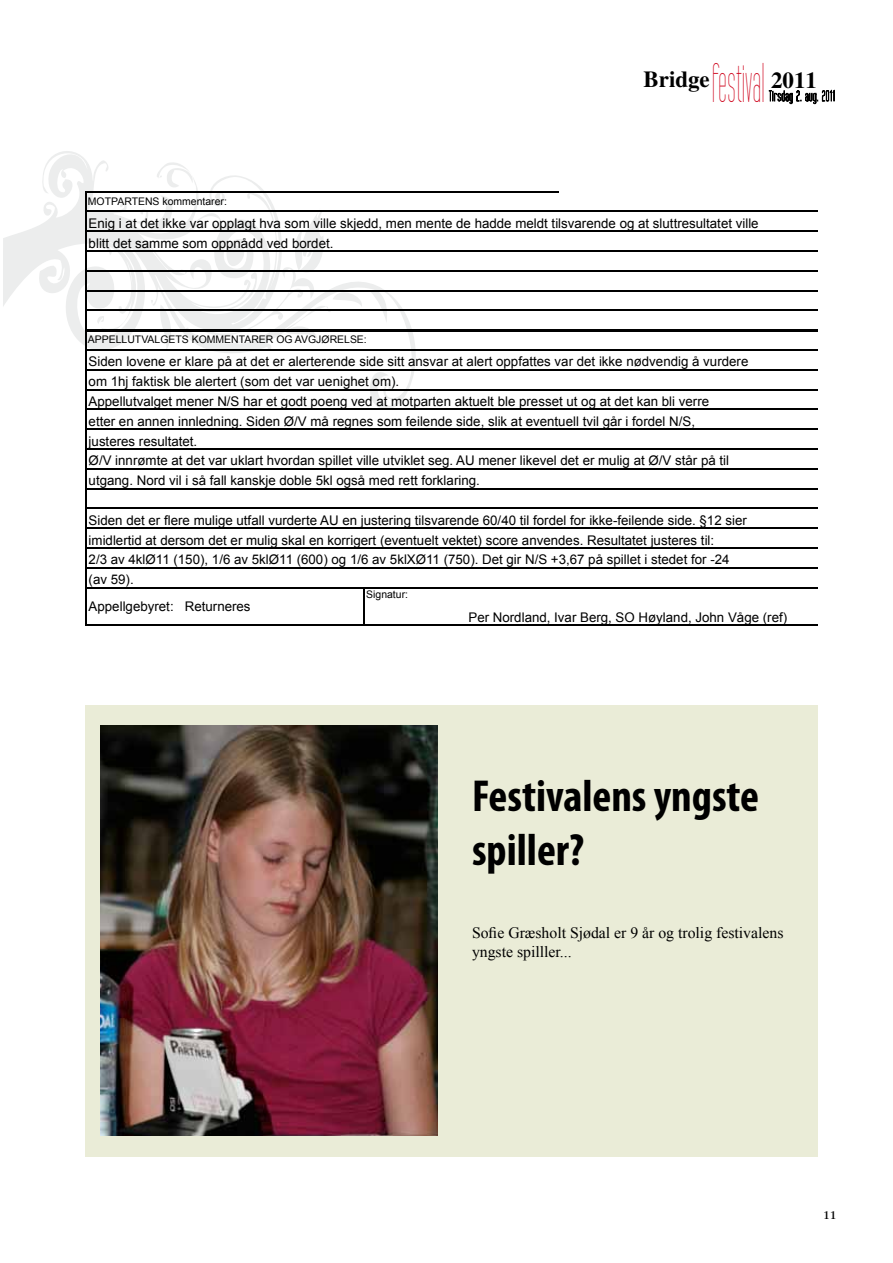
<style>
.page{position:relative;width:893px;height:1263px;background:#fff}
.page>*{position:absolute;margin:0;border:0;box-sizing:border-box;transform-origin:0 0}
.t1{font:56.7px "Tall Films";color:#cf051d;scale:.68 1}
.t2{font:700 condensed 45px/54px "Myriad Pro";color:#000}
.t3{font:700 22.95px "Times";color:#000}
.t4{font:15.75px/18.9px "Times New Roman";color:#000}
.t5{font:13.35px/19.8px "Arial";color:#000}
.t6{font:12px "Garamond IT Cby BT";color:#000}
.t7{font:10.5px "Arial";color:#000}
</style>
<div class="page">
<svg style="left:3px;top:151px;width:424px;height:273px"></svg>
<svg style="left:769px;top:90px;width:65px;height:14px"></svg>
<hr style="left:85px;top:191px;width:1px;height:138px;background:#000">
<hr style="left:85px;top:332px;width:1px;height:294px;background:#000">
<hr style="left:363px;top:588px;width:2px;height:38px;background:#000">
<hr style="left:86px;top:191px;width:472px;height:1px;background:#000">
<hr style="left:86px;top:211px;width:732px;height:1px;background:#000">
<hr style="left:86px;top:230px;width:732px;height:2px;background:#000">
<hr style="left:86px;top:250px;width:732px;height:2px;background:#000">
<hr style="left:86px;top:270px;width:732px;height:2px;background:#000">
<hr style="left:86px;top:290px;width:732px;height:1px;background:#000">
<hr style="left:86px;top:310px;width:732px;height:1px;background:#000">
<hr style="left:85px;top:329px;width:733px;height:3px;background:#000">
<hr style="left:86px;top:349px;width:732px;height:2px;background:#000">
<hr style="left:86px;top:369px;width:732px;height:2px;background:#000">
<hr style="left:86px;top:389px;width:732px;height:1px;background:#000">
<hr style="left:86px;top:409px;width:732px;height:1px;background:#000">
<hr style="left:86px;top:428px;width:732px;height:2px;background:#000">
<hr style="left:86px;top:448px;width:732px;height:2px;background:#000">
<hr style="left:86px;top:468px;width:732px;height:2px;background:#000">
<hr style="left:86px;top:488px;width:732px;height:1px;background:#000">
<hr style="left:86px;top:508px;width:732px;height:1px;background:#000">
<hr style="left:86px;top:527px;width:732px;height:2px;background:#000">
<hr style="left:86px;top:547px;width:732px;height:2px;background:#000">
<hr style="left:86px;top:567px;width:732px;height:2px;background:#000">
<hr style="left:86px;top:587px;width:732px;height:1px;background:#000">
<hr style="left:86px;top:624px;width:732px;height:2px;background:#000">
<div style="left:85px;top:705px;width:733px;height:451px;background:#eaecd7"></div>
<img style="left:101px;top:726px;width:336px;height:409px">
<h3 class="t3" style="left:643px;top:65px;width:68px">Bridge</h3>
<h1 class="t1" style="left:712px;top:56px;width:79px">festival</h1>
<h3 class="t3" style="left:771px;top:67px;width:47px">2011</h3>
<p class="t7" style="left:88px;top:197px;width:141px">MOTPARTENS kommentarer:</p>
<p class="t5" style="left:89px;top:214px;width:672px">Enig i at det ikke var opplagt hva som ville skjedd, men mente de hadde meldt tilsvarende og at sluttresultatet ville blitt det samme som oppnådd ved bordet.</p>
<p class="t7" style="left:88px;top:336px;width:280px">APPELLUTVALGETS KOMMENTARER OG AVGJØRELSE:</p>
<p class="t5" style="left:89px;top:353px;width:661px">Siden lovene er klare på at det er alerterende side sitt ansvar at alert oppfattes var det ikke nødvendig å vurdere om 1hj faktisk ble alertert (som det var uenighet om).<br>Appellutvalget mener N/S har et godt poeng ved at motparten aktuelt ble presset ut og at det kan bli verre<br>etter en annen innledning. Siden Ø/V må regnes som feilende side, slik at eventuell tvil går i fordel N/S,<br>justeres resultatet.<br>Ø/V innrømte at det var uklart hvordan spillet ville utviklet seg. AU mener likevel det er mulig at Ø/V står på til utgang. Nord vil i så fall kanskje doble 5kl også med rett forklaring.</p>
<p class="t5" style="left:89px;top:511px;width:660px">Siden det er flere mulige utfall vurderte AU en justering tilsvarende 60/40 til fordel for ikke-feilende side. §12 sier imidlertid at dersom det er mulig skal en korrigert (eventuelt vektet) score anvendes. Resultatet justeres til:<br>2/3 av 4klØ11 (150), 1/6 av 5klØ11 (600) og 1/6 av 5klXØ11 (750). Det gir N/S +3,67 på spillet i stedet for -24 (av 59).</p>
<p class="t5" style="left:89px;top:597px;width:163px">Appellgebyret: Returneres</p>
<p class="t7" style="left:366px;top:590px;width:43px">Signatur:</p>
<p class="t5" style="left:468px;top:608px;width:320px">Per Nordland, Ivar Berg, SO Høyland, John Våge (ref)</p>
<h2 class="t2" style="left:472px;top:770px;width:289px">Festivalens yngste spiller?</h2>
<p class="t4" style="left:472px;top:923px;width:313px">Sofie Græsholt Sjødal er 9 år og trolig festivalens yngste spilller...</p>
<p class="t6" style="left:823px;top:1208px;width:15px">11</p>
</div>
